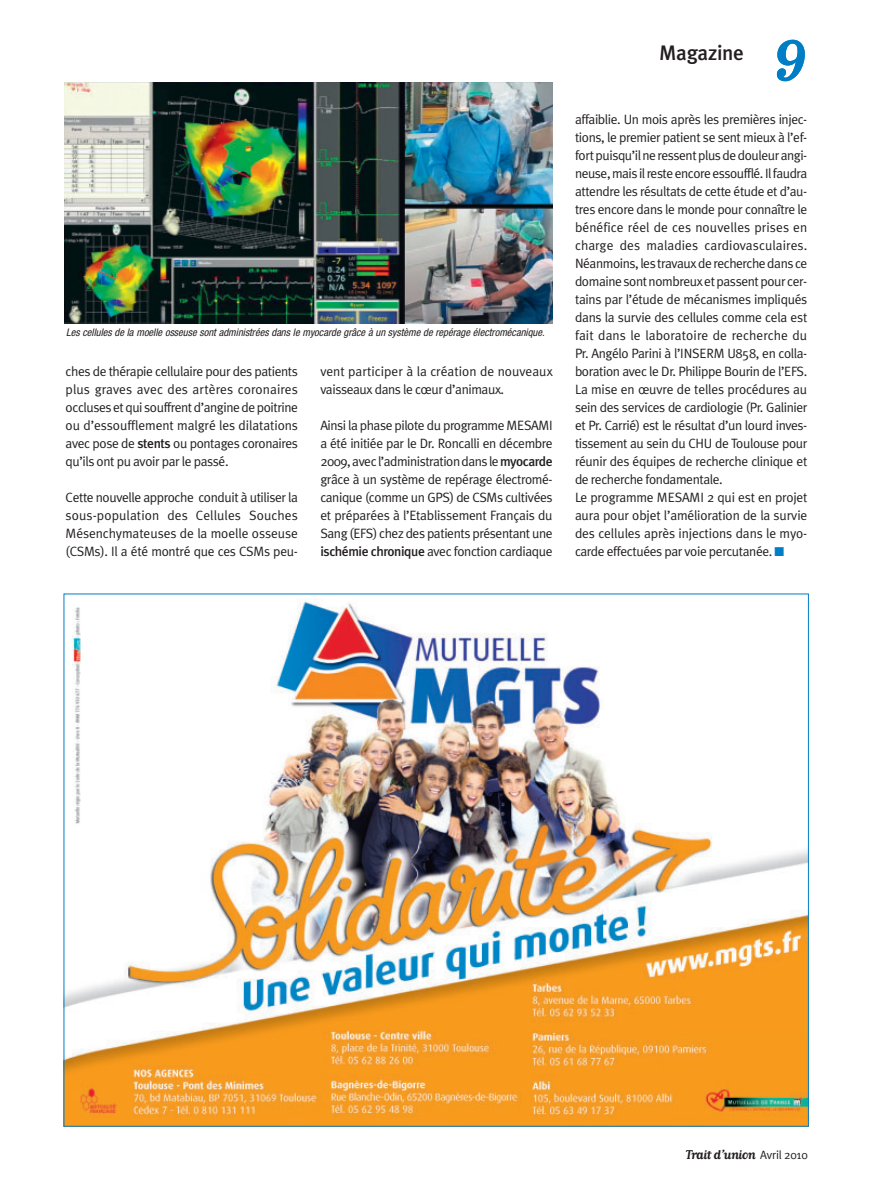
<style>
.page{position:relative;width:893px;height:1191px;background:#fff}
.page>*{position:absolute;margin:0;border:0;box-sizing:border-box;transform-origin:0 0}
.t1{font:700 67.5px "Matrix Script";color:#007ec5}
.t2{font:500 21px "Meta Plus";letter-spacing:-.015em;color:#231f20}
.t3{font:700 15px "Matrix Script";letter-spacing:-.04em;color:#231f20}
.t4{font:13.5px/18px "Meta Plus Normal";letter-spacing:-.03em;color:#231f20;text-align:justify}
.t5{font:13.5px/18px "Meta Plus Normal";color:#231f20}
.t6{font:italic condensed 10.5px "Helvetica Neue";color:#231f20}
.s1{font-family:"Meta Plus";font-weight:500}
.s2{color:#007ec5}
.s3{font-family:"Meta Plus Normal";font-weight:400;font-size:12px}
</style>
<div class="page">
<img style="left:65px;top:83px;width:488px;height:241px">
<img style="left:66px;top:598px;width:741px;height:526px">
<p class="t6" style="left:66px;top:329px;width:482px">Les cellules de la moelle osseuse sont administrées dans le myocarde grâce à un système de repérage électromécanique.</p>
<p class="t4" style="left:66px;top:363px;width:234px">ches de thérapie cellulaire pour des patients plus graves avec des artères coronaires occluses et qui souffrent d’angine de poitrine ou d’essoufflement malgré les dilatations avec pose de <span class="s1">stents</span> ou pontages coronaires qu’ils ont pu avoir par le passé.</p>
<p class="t4" style="left:66px;top:489px;width:234px">Cette nouvelle approche conduit à utiliser la sous-population des Cellules Souches Mésenchymateuses de la moelle osseuse (CSMs). Il a été montré que ces CSMs peu-</p>
<p class="t5" style="left:320px;top:363px;width:234px">vent participer à la création de nouveaux vaisseaux dans le cœur d’animaux.</p>
<p class="t4" style="left:320px;top:417px;width:234px">Ainsi la phase pilote du programme MESAMI a été initiée par le Dr. Roncalli en décembre 2009, avec l’administration dans le <span class="s1">myocarde </span>grâce à un système de repérage électromé&shy;canique (comme un GPS) de CSMs cultivées et préparées à l’Etablissement Français du Sang (EFS) chez des patients présentant une <span class="s1">ischémie chronique</span> avec fonction cardiaque</p>
<h2 class="t2" style="left:659px;top:42px;width:86px">Magazine</h2>
<h1 class="t1" style="left:774px;top:7px;width:36px">9</h1>
<p class="t4" style="left:575px;top:111px;width:234px;text-align:left">affaiblie. Un mois après les premières injec&shy;tions, le premier patient se sent mieux à l’ef&shy;fort puisqu’il ne ressent plus de douleur angi&shy;neuse, mais il reste encore essoufflé. Il faudra attendre les résultats de cette étude et d’au&shy;tres encore dans le monde pour connaître le bénéfice réel de ces nouvelles prises en charge des maladies cardiovasculaires.<br>Néanmoins, les travaux de recherche dans ce domaine sont nombreux et passent pour cer&shy;tains par l’étude de mécanismes impliqués dans la survie des cellules comme cela est fait dans le laboratoire de recherche du Pr. Angélo Parini à l’INSERM U858, en colla&shy;boration avec le Dr. Philippe Bourin de l’EFS.<br>La mise en œuvre de telles procédures au sein des services de cardiologie (Pr. Galinier et Pr. Carrié) est le résultat d’un lourd inves&shy;tissement au sein du CHU de Toulouse pour réunir des équipes de recherche clinique et de recherche fondamentale.<br>Le programme MESAMI 2 qui est en projet aura pour objet l’amélioration de la survie des cellules après injections dans le myo&shy;carde effectuées par voie percutanée. <span class="s2">■</span></p>
<p class="t3" style="left:686px;top:1145px;width:123px">Trait d’union <span class="s3">Avril 2010</span></p>
</div>
